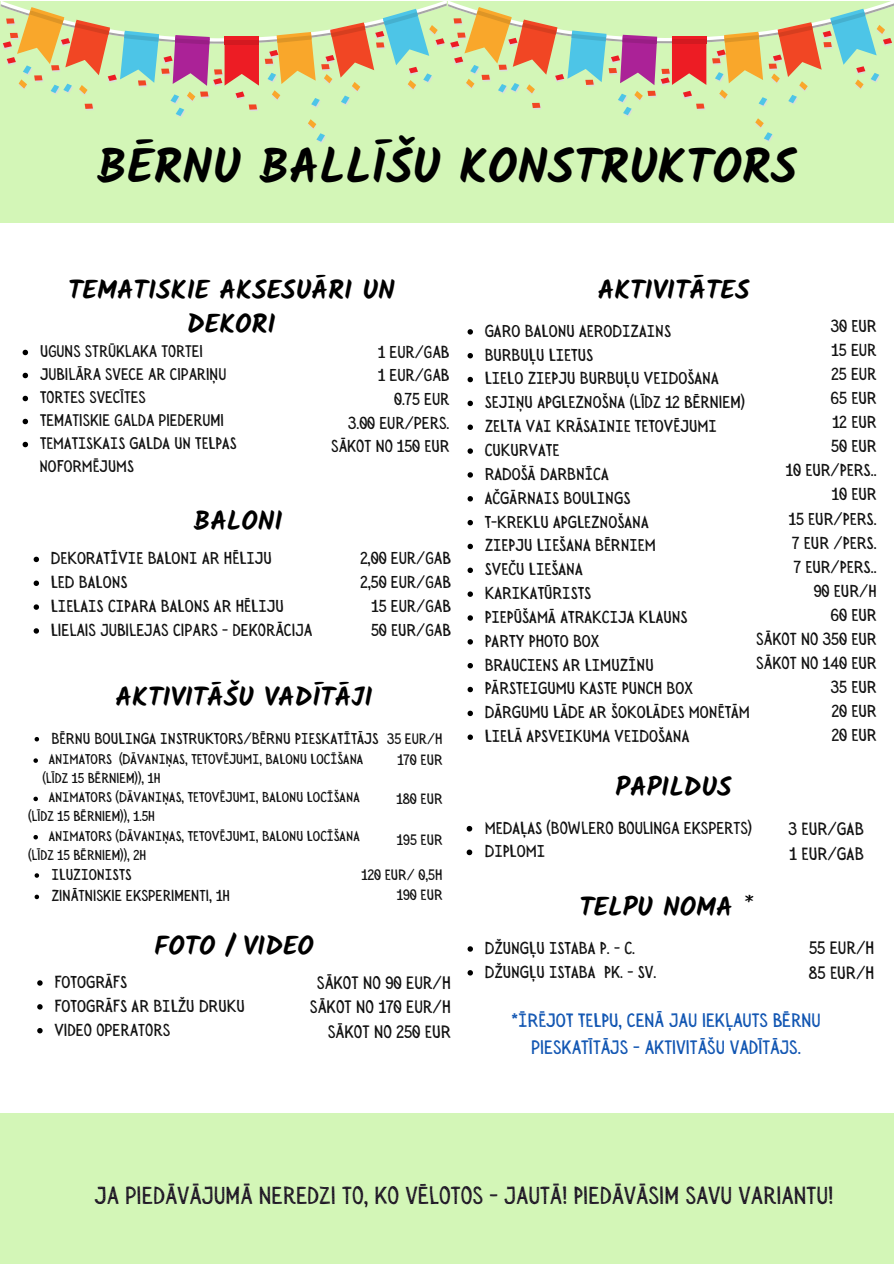
<style>
.page{position:relative;width:894px;height:1264px;background:#fff}
.page>*{position:absolute;margin:0;border:0;box-sizing:border-box;transform-origin:0 0}
.t1{font:700 47.85px "Kalam";color:#000}
.t2{font:700 26.4px/33.8px "Kalam";color:#000;text-align:center}
.t3{font:24.75px "Sensa Wild Dot Fill";color:#170d1f}
.t4{font:19.5px/27px "Sensa Wild Dot Fill";color:#004aad;text-align:center}
.t5{font:18px/24.8px "Sensa Wild Dot Fill";color:#000}
.t6{font:17.55px/24px "Sensa Wild Dot Fill";color:#000;text-align:right}
.t7{font:17.4px/23.9px "Sensa Wild Dot Fill";color:#000}
.t8{font:16.95px/23px "Sensa Wild Dot Fill";color:#000}
.t9{font:15.9px/21.5px "Sensa Wild Dot Fill";color:#000}
.t10{font:15.15px/20.5px "Sensa Wild Dot Fill";color:#000;text-align:right}
.t11{font:14.4px "Sensa Wild Dot Fill";color:#000}
</style>
<div class="page">
<div style="left:0;top:1px;width:893px;height:222px;background:#d3f6b7"></div>
<svg style="left:1px;top:1px;width:892px;height:142px"></svg>
<svg style="left:23px;top:350px;width:5px;height:5px"></svg>
<svg style="left:23px;top:373px;width:5px;height:5px"></svg>
<svg style="left:23px;top:396px;width:5px;height:5px"></svg>
<svg style="left:23px;top:419px;width:5px;height:5px"></svg>
<svg style="left:23px;top:442px;width:5px;height:5px"></svg>
<svg style="left:34px;top:556px;width:5px;height:6px"></svg>
<svg style="left:34px;top:580px;width:5px;height:6px"></svg>
<svg style="left:34px;top:604px;width:5px;height:6px"></svg>
<svg style="left:34px;top:628px;width:5px;height:5px"></svg>
<svg style="left:35px;top:737px;width:4px;height:4px"></svg>
<svg style="left:33px;top:758px;width:5px;height:4px"></svg>
<svg style="left:33px;top:796px;width:5px;height:5px"></svg>
<svg style="left:33px;top:835px;width:5px;height:4px"></svg>
<svg style="left:35px;top:873px;width:4px;height:4px"></svg>
<svg style="left:35px;top:894px;width:4px;height:5px"></svg>
<svg style="left:37px;top:980px;width:6px;height:5px"></svg>
<svg style="left:37px;top:1004px;width:6px;height:5px"></svg>
<svg style="left:37px;top:1028px;width:6px;height:5px"></svg>
<svg style="left:467px;top:329px;width:6px;height:5px"></svg>
<svg style="left:467px;top:353px;width:6px;height:5px"></svg>
<svg style="left:467px;top:377px;width:6px;height:5px"></svg>
<svg style="left:467px;top:401px;width:6px;height:5px"></svg>
<svg style="left:467px;top:424px;width:6px;height:6px"></svg>
<svg style="left:467px;top:448px;width:6px;height:6px"></svg>
<svg style="left:467px;top:472px;width:6px;height:5px"></svg>
<svg style="left:467px;top:496px;width:6px;height:5px"></svg>
<svg style="left:467px;top:520px;width:6px;height:5px"></svg>
<svg style="left:467px;top:544px;width:6px;height:5px"></svg>
<svg style="left:467px;top:567px;width:6px;height:6px"></svg>
<svg style="left:467px;top:591px;width:6px;height:6px"></svg>
<svg style="left:467px;top:615px;width:6px;height:5px"></svg>
<svg style="left:467px;top:639px;width:6px;height:5px"></svg>
<svg style="left:467px;top:663px;width:6px;height:5px"></svg>
<svg style="left:467px;top:687px;width:6px;height:5px"></svg>
<svg style="left:467px;top:710px;width:6px;height:6px"></svg>
<svg style="left:467px;top:734px;width:6px;height:6px"></svg>
<svg style="left:467px;top:946px;width:6px;height:5px"></svg>
<svg style="left:467px;top:970px;width:6px;height:5px"></svg>
<svg style="left:466px;top:825px;width:6px;height:6px"></svg>
<svg style="left:466px;top:849px;width:6px;height:6px"></svg>
<div style="left:0;top:1113px;width:893px;height:150px;background:#d3f6b7"></div>
<h1 class="t1" style="left:97px;top:138px;width:701px">BĒRNU BALLĪŠU KONSTRUKTORS</h1>
<h2 class="t2" style="left:68px;top:273px;width:328px">TEMATISKIE AKSESUĀRI UN<br>DEKORI</h2>
<p class="t8" style="left:39px;top:340px;width:199px">UGUNS STRŪKLAKA TORTEI<br>JUBILĀRA SVECE AR CIPARIŅU<br>TORTES SVECĪTES<br>TEMATISKIE GALDA PIEDERUMI<br>TEMATISKAIS GALDA UN TELPAS<br>NOFORMĒJUMS</p>
<p class="t7" style="left:331px;top:340px;width:120px;text-align:right">1 EUR/GAB<br>1 EUR/GAB<br>0.75 EUR<br>3.00 EUR/PERS.<br>SĀKOT NO 150 EUR</p>
<h2 class="t2" style="left:194px;top:503px;width:90px">BALONI</h2>
<p class="t7" style="left:51px;top:546px;width:263px">DEKORATĪVIE BALONI AR HĒLIJU<br>LED BALONS<br>LIELAIS CIPARA BALONS AR HĒLIJU<br>LIELAIS JUBILEJAS CIPARS - DEKORĀCIJA</p>
<p class="t7" style="left:360px;top:546px;width:92px;text-align:right">2,00 EUR/GAB<br>2,50 EUR/GAB<br>15 EUR/GAB<br>50 EUR/GAB</p>
<h2 class="t2" style="left:116px;top:680px;width:258px">AKTIVITĀŠU VADĪTĀJI</h2>
<p class="t9" style="left:51px;top:727px;width:329px">BĒRNU BOULINGA INSTRUKTORS/BĒRNU PIESKATĪTĀJS</p>
<p class="t11" style="left:49px;top:751px;width:316px">ANIMATORS (DĀVANIŅAS, TETOVĒJUMI, BALONU LOCĪŠANA</p>
<p class="t11" style="left:49px;top:789px;width:312px">ANIMATORS (DĀVANIŅAS, TETOVĒJUMI, BALONU LOCĪŠANA</p>
<p class="t11" style="left:49px;top:827px;width:312px">ANIMATORS (DĀVANIŅAS, TETOVĒJUMI, BALONU LOCĪŠANA</p>
<p class="t9" style="left:51px;top:864px;width:180px">ILUZIONISTS<br>ZINĀTNISKIE EKSPERIMENTI, 1H</p>
<p class="t10" style="left:387px;top:729px;width:57px">35 EUR/H<br>170 EUR</p>
<p class="t10" style="left:396px;top:788px;width:48px">180 EUR</p>
<p class="t10" style="left:397px;top:829px;width:47px">195 EUR</p>
<p class="t10" style="left:361px;top:864px;width:82px">120 EUR/ 0,5H<br>190 EUR</p>
<p class="t11" style="left:42px;top:770px;width:120px">(LĪDZ 15 BĒRNIEM)), 1H</p>
<p class="t11" style="left:28px;top:808px;width:128px">(LĪDZ 15 BĒRNIEM)), 1.5H</p>
<p class="t11" style="left:28px;top:846px;width:120px">(LĪDZ 15 BĒRNIEM)), 2H</p>
<h2 class="t2" style="left:154px;top:928px;width:161px">FOTO / VIDEO</h2>
<p class="t7" style="left:54px;top:970px;width:192px">FOTOGRĀFS<br>FOTOGRĀFS AR BILŽU DRUKU<br>VIDEO OPERATORS</p>
<p class="t5" style="left:310px;top:970px;width:142px;text-align:right">SĀKOT NO 90 EUR/H<br>SĀKOT NO 170 EUR/H<br>SĀKOT NO 250 EUR</p>
<h2 class="t2" style="left:597px;top:273px;width:153px">AKTIVITĀTES</h2>
<p class="t7" style="left:484px;top:319px;width:267px">GARO BALONU AERODIZAINS<br>BURBUĻU LIETUS<br>LIELO ZIEPJU BURBUĻU VEIDOŠANA<br>SEJIŅU APGLEZNOŠNA (LĪDZ 12 BĒRNIEM)<br>ZELTA VAI KRĀSAINIE TETOVĒJUMI<br>CUKURVATE<br>RADOŠĀ DARBNĪCA<br>AČGĀRNAIS BOULINGS<br>T-KREKLU APGLEZNOŠANA<br>ZIEPJU LIEŠANA BĒRNIEM<br>SVEČU LIEŠANA<br>KARIKATŪRISTS<br>PIEPŪŠAMĀ ATRAKCIJA KLAUNS<br>PARTY PHOTO BOX<br>BRAUCIENS AR LIMUZĪNU<br>PĀRSTEIGUMU KASTE PUNCH BOX<br>DĀRGUMU LĀDE AR ŠOKOLĀDES MONĒTĀM<br>LIELĀ APSVEIKUMA VEIDOŠANA</p>
<p class="t6" style="left:756px;top:314px;width:122px">30 EUR<br>15 EUR<br>25 EUR<br>65 EUR<br>12 EUR<br>50 EUR<br>10 EUR/PERS..<br>10 EUR<br>15 EUR/PERS.<br>7 EUR /PERS.<br>7 EUR/PERS..<br>90 EUR/H<br>60 EUR<br>SĀKOT NO 350 EUR<br>SĀKOT NO 140 EUR<br>35 EUR<br>20 EUR<br>20 EUR</p>
<h2 class="t2" style="left:615px;top:770px;width:118px">PAPILDUS</h2>
<p class="t7" style="left:484px;top:816px;width:269px">MEDAĻAS (BOWLERO BOULINGA EKSPERTS)<br>DIPLOMI</p>
<p class="t5" style="left:788px;top:816px;width:77px">3 EUR/GAB<br>1 EUR/GAB</p>
<h2 class="t2" style="left:579px;top:890px;width:175px">TELPU NOMA *</h2>
<p class="t7" style="left:484px;top:936px;width:173px">DŽUNGĻU ISTABA P. - C.<br>DŽUNGĻU ISTABA PK. - SV.</p>
<p class="t4" style="left:511px;top:1006px;width:311px">*ĪRĒJOT TELPU, CENĀ JAU IEKĻAUTS BĒRNU<br>PIESKATĪTĀJS - AKTIVITĀŠU VADĪTĀJS.</p>
<p class="t5" style="left:808px;top:936px;width:67px">55 EUR/H<br>85 EUR/H</p>
<h3 class="t3" style="left:94px;top:1182px;width:740px">JA PIEDĀVĀJUMĀ NEREDZI TO, KO VĒLOTOS - JAUTĀ! PIEDĀVĀSIM SAVU VARIANTU!</h3>
</div>
